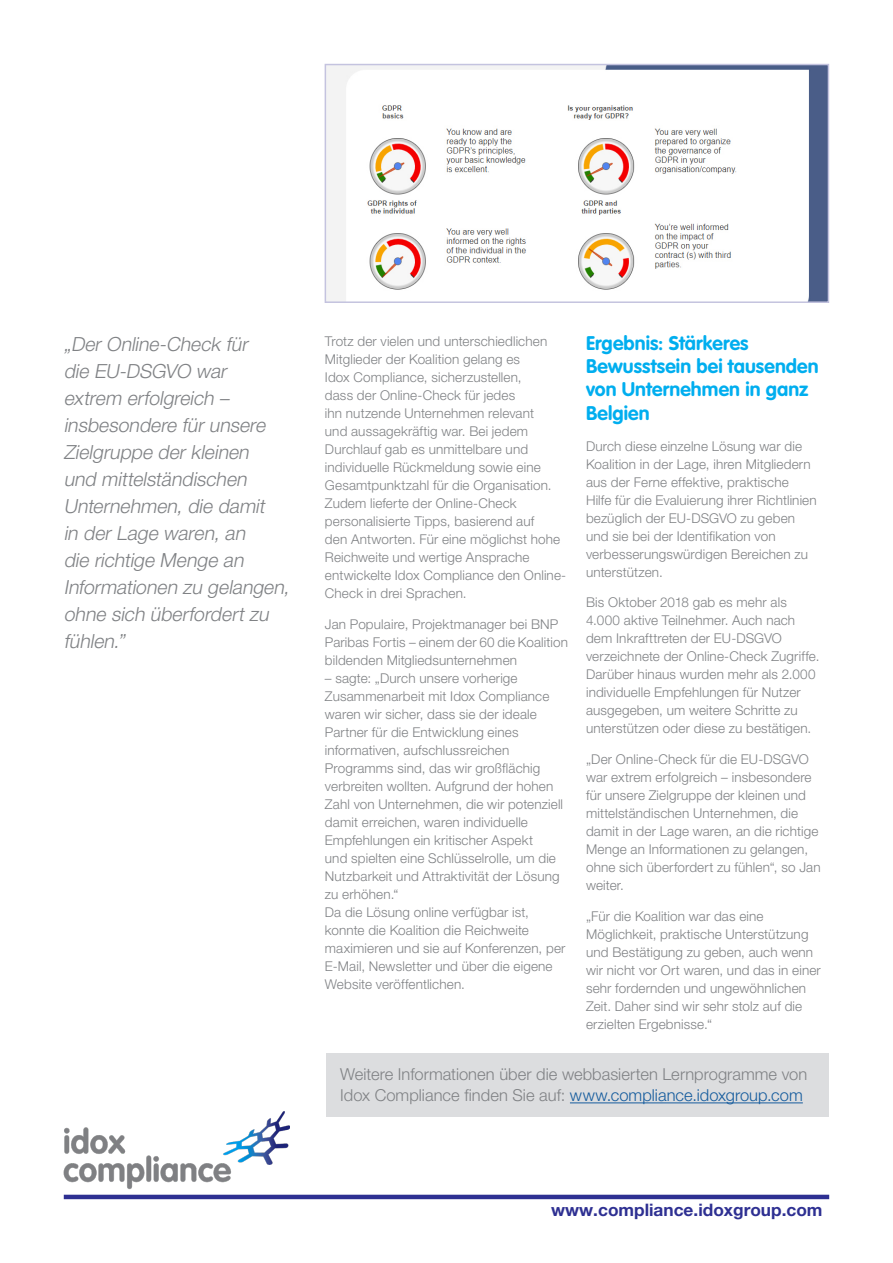
<style>
.page{position:relative;width:893px;height:1263px;background:#fff}
.page>*{position:absolute;margin:0;border:0;box-sizing:border-box;transform-origin:0 0}
.Idox_Bullet_List{font:italic 300 19.5px/27px "Helvetica Neue";color:#808285}
.Idox_intro_text{font:700 19.5px/23.4px "VAG Rounded LT";letter-spacing:.005em;color:#00aeef}
.t1{font:700 17.25px "Helvetica Neue";color:#2e3092}
.Idox_intro_text-2{font:300 16.5px/21px "Helvetica Neue";color:#808285}
.Idox_intro_text-3{font:300 13.5px/18px "Helvetica Neue";letter-spacing:.01em;color:#808285}
.s1{color:#175d9e}
</style>
<div class="page">
<hr style="left:64px;top:1195px;width:765px;height:4px;background:#2e3092">
<img style="left:328px;top:67px;width:498px;height:233px">
<div style="left:325px;top:64px;width:504px;height:239px;border:2px solid #c4c3df"></div>
<img style="left:64px;top:1112px;width:225px;height:78px">
<div style="left:326px;top:1053px;width:502px;height:63px;background:#dcdddf"></div>
<hr style="left:570px;top:1102px;width:233px;height:1px;background:#175d9e">
<p class="Idox_Bullet_List" style="left:64px;top:330px;width:231px">„Der Online-Check für<br>die EU-DSGVO war extrem erfolgreich – insbesondere für unsere<br>Zielgruppe der kleinen und mittelständischen<br>Unternehmen, die damit<br>in der Lage waren, an<br>die richtige Menge an<br>Informationen zu gelangen, ohne sich überfordert zu fühlen.”</p>
<p class="Idox_intro_text-3" style="left:325px;top:332px;width:243px">Trotz der vielen und unterschiedlichen Mitglieder der Koalition gelang es<br>Idox Compliance, sicherzustellen,<br>dass der Online-Check für jedes<br>ihn nutzende Unternehmen relevant<br>und aussagekräftig war. Bei jedem Durchlauf gab es unmittelbare und individuelle Rückmeldung sowie eine Gesamtpunktzahl für die Organisation.<br>Zudem lieferte der Online-Check personalisierte Tipps, basierend auf<br>den Antworten. Für eine möglichst hohe Reichweite und wertige Ansprache entwickelte Idox Compliance den Online-Check in drei Sprachen.</p>
<p class="Idox_intro_text-3" style="left:325px;top:615px;width:245px">Jan Populaire, Projektmanager bei BNP<br>Paribas Fortis – einem der 60 die Koalition bildenden Mitgliedsunternehmen</p>
<p class="Idox_intro_text-3" style="left:325px;top:669px;width:240px">– sagte: „Durch unsere vorherige Zusammenarbeit mit Idox Compliance waren wir sicher, dass sie der ideale Partner für die Entwicklung eines informativen, aufschlussreichen Programms sind, das wir großflächig verbreiten wollten. Aufgrund der hohen Zahl von Unternehmen, die wir potenziell damit erreichen, waren individuelle Empfehlungen ein kritischer Aspekt<br>und spielten eine Schlüsselrolle, um die Nutzbarkeit und Attraktivität der Lösung zu erhöhen.“</p>
<p class="Idox_intro_text-3" style="left:325px;top:903px;width:242px">Da die Lösung online verfügbar ist, konnte die Koalition die Reichweite maximieren und sie auf Konferenzen, per E-Mail, Newsletter und über die eigene Website veröffentlichen.</p>
<p class="Idox_intro_text" style="left:586px;top:332px;width:234px">Ergebnis: Stärkeres<br>Bewusstsein bei tausenden von Unternehmen in ganz<br>Belgien</p>
<p class="Idox_intro_text-3" style="left:586px;top:436px;width:232px">Durch diese einzelne Lösung war die Koalition in der Lage, ihren Mitgliedern aus der Ferne effektive, praktische Hilfe für die Evaluierung ihrer Richtlinien bezüglich der EU-DSGVO zu geben und sie bei der Identifikation von verbesserungswürdigen Bereichen zu unterstützen.</p>
<p class="Idox_intro_text-3" style="left:586px;top:593px;width:235px">Bis Oktober 2018 gab es mehr als 4.000 aktive Teilnehmer. Auch nach dem Inkrafttreten der EU-DSGVO verzeichnete der Online-Check Zugriffe.<br>Darüber hinaus wurden mehr als 2.000 individuelle Empfehlungen für Nutzer ausgegeben, um weitere Schritte zu unterstützen oder diese zu bestätigen.</p>
<p class="Idox_intro_text-3" style="left:586px;top:750px;width:236px">„Der Online-Check für die EU-DSGVO war extrem erfolgreich – insbesondere für unsere Zielgruppe der kleinen und mittelständischen Unternehmen, die damit in der Lage waren, an die richtige Menge an Informationen zu gelangen, ohne sich überfordert zu fühlen“, so Jan weiter.</p>
<p class="Idox_intro_text-3" style="left:586px;top:907px;width:236px">„Für die Koalition war das eine Möglichkeit, praktische Unterstützung und Bestätigung zu geben, auch wenn wir nicht vor Ort waren, und das in einer sehr fordernden und ungewöhnlichen Zeit. Daher sind wir sehr stolz auf die erzielten Ergebnisse.“</p>
<p class="Idox_intro_text-2" style="left:340px;top:1063px;width:469px">Weitere Informationen über die webbasierten Lernprogramme von<br>Idox Compliance finden Sie auf: <span class="s1">www.compliance.idoxgroup.com</span></p>
<p class="t1" style="left:551px;top:1199px;width:273px">www.compliance.idoxgroup.com</p>
</div>
